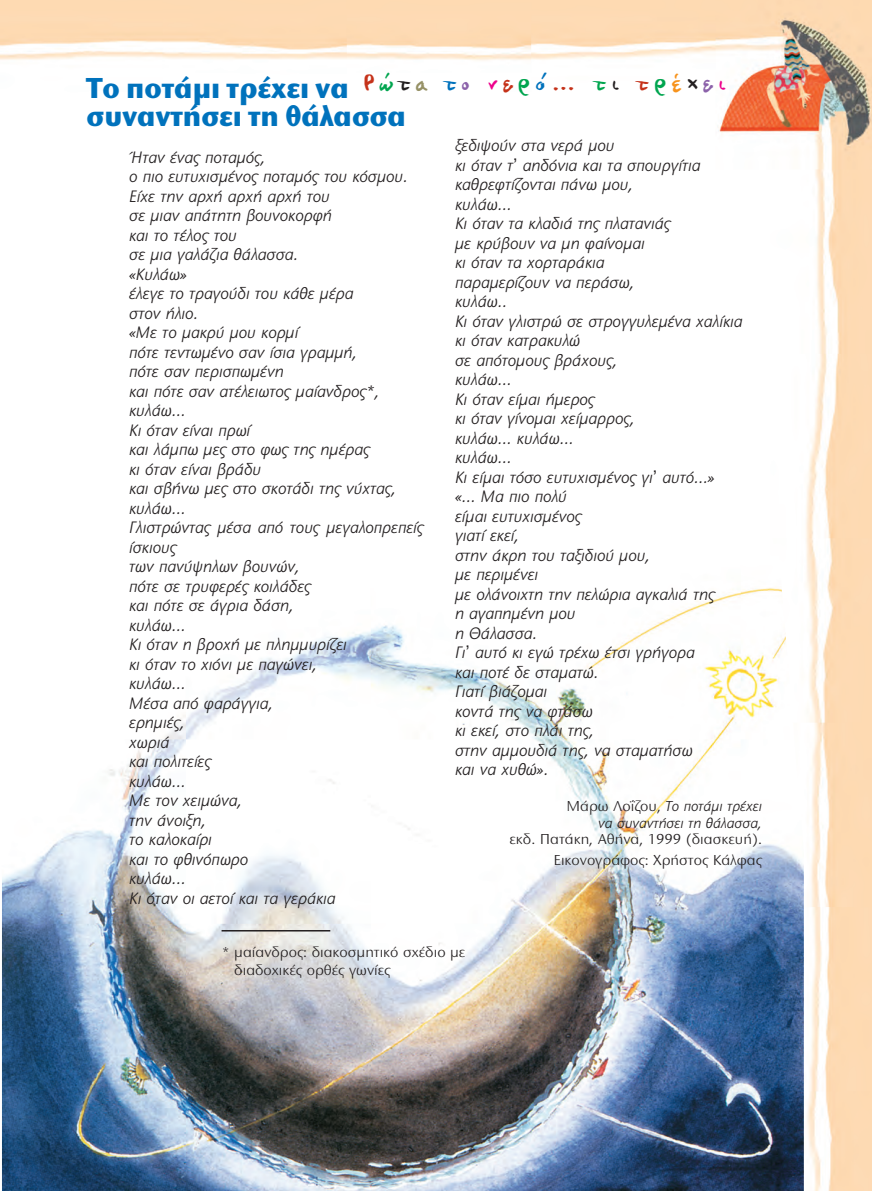
<style>
.page{position:relative;width:872px;height:1191px;background:#fff}
.page>*{position:absolute;margin:0;border:0;box-sizing:border-box;transform-origin:0 0}
.t1{font:700 30px/28.5px "Stone Sans ITC Hel";color:#0072bc;scale:.95 1}
.t2{font:28.5px "PF Kids Age Eight";letter-spacing:.12em;color:#c5321a}
.t3{font:italic 17.25px/19.5px "Stone Sans ITC Hel";color:#231f20}
.t4{font:15px/21px "Stone Sans ITC Hel";color:#231f20;text-align:right}
.t5{font:italic 15px/16.5px "Stone Sans ITC Hel";color:#231f20;text-align:right}
.s1{color:#00a54f}
.s2{color:#231f20}
.s3{color:#969166}
.s4{color:#0072bc}
.s5{color:#8c62aa}
.s6{color:#ed028c}
.s7{color:#f7931d}
.s8{font-family:"UB Helvetica";font-style:normal}
.s9{font-style:normal}
</style>
<div class="page">
<img style="left:0;top:0;width:872px;height:1191px">
<img style="left:2px;top:555px;width:802px;height:636px">
<hr style="left:222px;top:930px;width:108px;height:1px;background:#231f20">
<h2 class="t2" style="left:362px;top:68px;width:365px">P<span class="s1">ώ</span><span class="s2">τ</span><span class="s3">α</span> <span class="s4">τ</span><span class="s5">ο</span> <span class="s6">ν</span>ε<span class="s1">ρ</span><span class="s4">ό</span>… <span class="s1">τ</span><span class="s2">ι</span> τ<span class="s1">ρ</span><span class="s7">έ</span><span class="s2">χ</span><span class="s5">ε</span><span class="s6">ι</span></h2>
<h1 class="t1" style="left:87px;top:77px;width:337px">Tο ποτάμι τρέχει να συναντήσει τη θάλασσα</h1>
<p class="t3" style="left:129px;top:149px;width:296px">Ήταν ένας ποταμός,<br>ο πιο ευτυχισμένος ποταμός του κόσμου.<br>Είχε την αρχή αρχή αρχή του<br>σε μιαν απάτητη βουνοκορφή<br>και το τέλος του<br>σε μια γαλάζια θάλασσα.<br>«Κυλάω»<br>έλεγε το τραγούδι του κάθε μέρα<br>στον ήλιο.<br>«Με το μακρύ μου κορμί<br>πότε τεντωμένο σαν ίσια γραμμή,<br>πότε σαν περισπωμένη<br>και πότε σαν ατέλειωτος μαίανδρος*, κυλάω…<br>Κι όταν είναι πρωί<br>και λάμπω μες στο φως της ημέρας<br>κι όταν είναι βράδυ<br>και σβήνω μες στο σκοτάδι της νύχτας, κυλάω…<br>Γλιστρώντας μέσα από τους μεγαλοπρεπείς ίσκιους<br>των πανύψηλων βουνών,<br>πότε σε τρυφερές κοιλάδες<br>και πότε σε άγρια δάση,<br>κυλάω…<br>Κι όταν η βροχή με πλημμυρίζει<br>κι όταν το χιόνι με παγώνει,<br>κυλάω…<br>Μέσα από φαράγγια,<br>ερημιές,<br>χωριά<br>και πολιτείες<br>κυλάω…<br>Με τον χειμώνα,<br>την άνοιξη,<br>το καλοκαίρι<br>και το φθινόπωρο<br>κυλάω...<br>Κι όταν οι αετοί και τα γεράκια</p>
<p class="t3" style="left:455px;top:138px;width:289px">ξεδιψούν στα νερά μου<br>κι όταν τ<span class="s8">’</span> αηδόνια και τα σπουργίτια καθρεφτίζονται πάνω μου,<br>κυλάω…<br>Κι όταν τα κλαδιά της πλατανιάς<br>με κρύβουν να μη φαίνομαι<br>κι όταν τα χορταράκια<br>παραμερίζουν να περάσω,<br>κυλάω..<br>Κι όταν γλιστρώ σε στρογγυλεμένα χαλίκια κι όταν κατρακυλώ<br>σε απότομους βράχους,<br>κυλάω…<br>Κι όταν είμαι ήμερος<br>κι όταν γίνομαι χείμαρρος,<br>κυλάω… κυλάω…<br>κυλάω…<br>Κι είμαι τόσο ευτυχισμένος γι<span class="s8">’</span> αυτό…»<br>«… Μα πιο πολύ<br>είμαι ευτυχισμένος<br>γιατί εκεί,<br>στην άκρη του ταξιδιού μου,<br>με περιμένει<br>με ολάνοιχτη την πελώρια αγκαλιά της<br>η αγαπημένη μου<br>η Θάλασσα.<br>Γι<span class="s8">’</span> αυτό κι εγώ τρέχω έτσι γρήγορα<br>και ποτέ δε σταματώ.<br>Γιατί βιάζομαι<br>κοντά της να φτάσω<br>κι εκεί, στο πλάι της,<br>στην αμμουδιά της, να σταματήσω<br>και να χυθώ».</p>
<p class="t5" style="left:566px;top:800px;width:197px"><span class="s9">Μάρω Λοΐζου,</span> Το ποτάμι τρέχει να συναντήσει τη θάλασσα,</p>
<p class="t4" style="left:509px;top:830px;width:254px">εκδ. Πατάκη, Αθήνα, 1999 (διασκευή).<br>Eικονογράφος: Xρήστος Kάλφας</p>
<p class="t4" style="left:234px;top:945px;width:233px;line-height:18px;text-align:left;text-indent:-13px">* μαίανδρος: διακοσμητικό σχέδιο με διαδοχικές ορθές γωνίες</p>
</div>
